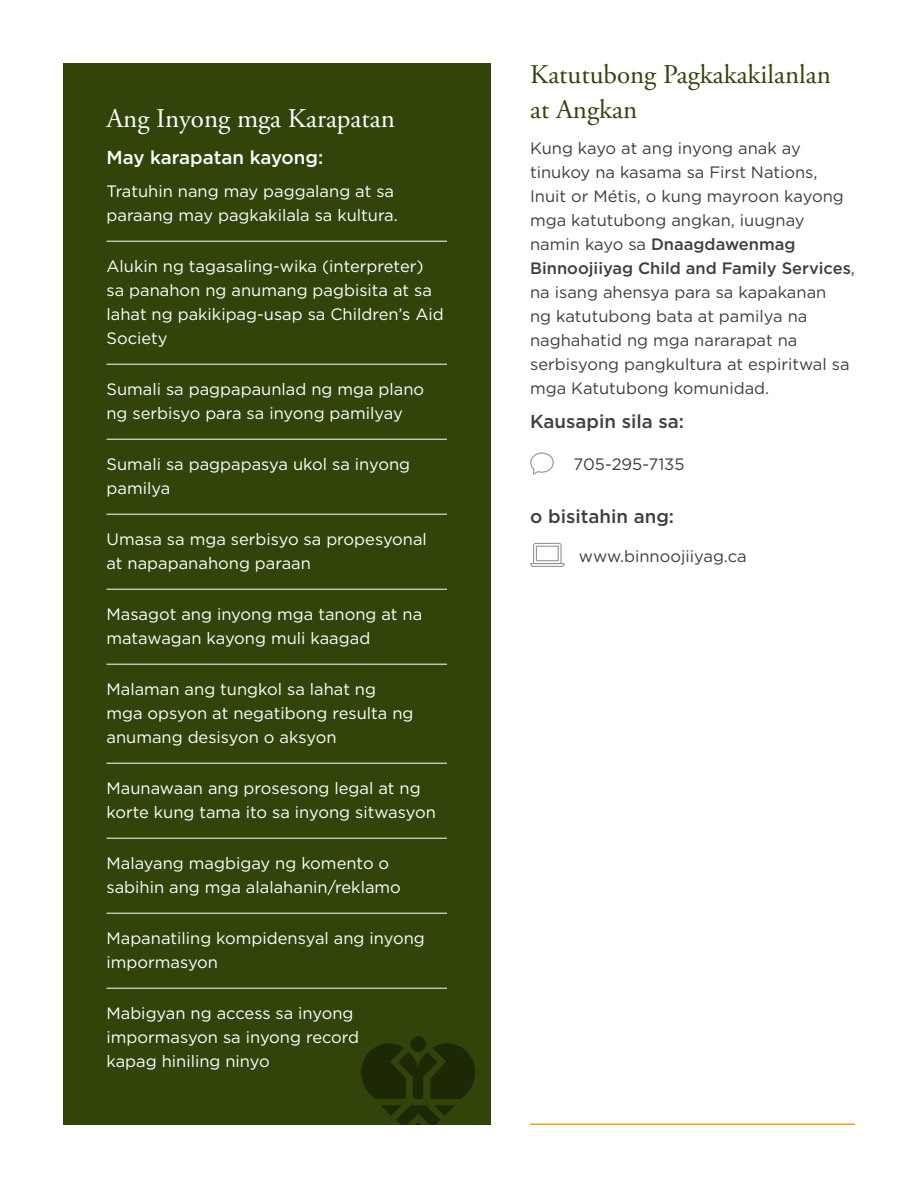
<style>
.page{position:relative;width:918px;height:1188px;background:#fff}
.page>*{position:absolute;margin:0;border:0;box-sizing:border-box;transform-origin:0 0}
.Headings{font:27px/34.5px "Adobe Garamond Pro";color:#31450b}
.Headings-2{font:27px "Adobe Garamond Pro";color:#fff}
.Subheading{font:500 18.75px "Gotham";color:#3e3e3f}
.Subheading-2{font:500 18.75px "Gotham";color:#fff}
.Body{font:16.5px/24px "Gotham";color:#fff}
.Body-2{font:16.5px/24px "Gotham";color:#3e3e3f}
.s1{font-weight:500}
</style>
<div class="page">
<div style="left:63px;top:64px;width:427px;height:1061px;background:#31450b"></div>
<hr style="left:106px;top:241px;width:341px;height:1px;background:#fff">
<hr style="left:106px;top:364px;width:341px;height:1px;background:#fff">
<hr style="left:106px;top:439px;width:341px;height:1px;background:#fff">
<hr style="left:106px;top:514px;width:341px;height:1px;background:#fff">
<hr style="left:106px;top:589px;width:341px;height:1px;background:#fff">
<hr style="left:106px;top:664px;width:341px;height:1px;background:#fff">
<hr style="left:106px;top:763px;width:341px;height:1px;background:#fff">
<hr style="left:106px;top:838px;width:341px;height:1px;background:#fff">
<hr style="left:106px;top:913px;width:341px;height:1px;background:#fff">
<hr style="left:106px;top:988px;width:341px;height:1px;background:#fff">
<svg style="left:381px;top:1105px;width:74px;height:20px"></svg>
<svg style="left:361px;top:1036px;width:114px;height:63px"></svg>
<svg style="left:530px;top:452px;width:24px;height:23px"></svg>
<svg style="left:530px;top:542px;width:35px;height:25px"></svg>
<div style="left:536px;top:546px;width:23px;height:15px;border:1px solid #939598"></div>
<hr style="left:530px;top:1124px;width:325px;height:1px;background:#e7a512">
<p class="Headings-2" style="left:106px;top:102px;width:290px">Ang Inyong mga Karapatan</p>
<p class="Subheading-2" style="left:106px;top:145px;width:218px">May karapatan kayong:</p>
<p class="Body" style="left:106px;top:179px;width:293px">Tratuhin nang may paggalang at sa paraang may pagkakilala sa kultura.</p>
<p class="Body" style="left:106px;top:254px;width:339px">Alukin ng tagasaling-wika (interpreter) sa panahon ng anumang pagbisita at sa lahat ng pakikipag-usap sa Children’s Aid<br>Society</p>
<p class="Body" style="left:106px;top:377px;width:319px">Sumali sa pagpapaunlad ng mga plano ng serbisyo para sa inyong pamilyay</p>
<p class="Body" style="left:106px;top:452px;width:305px">Sumali sa pagpapasya ukol sa inyong pamilya</p>
<p class="Body" style="left:106px;top:527px;width:322px">Umasa sa mga serbisyo sa propesyonal at napapanahong paraan</p>
<p class="Body" style="left:106px;top:602px;width:317px">Masagot ang inyong mga tanong at na matawagan kayong muli kaagad</p>
<p class="Body" style="left:106px;top:677px;width:308px">Malaman ang tungkol sa lahat ng mga opsyon at negatibong resulta ng anumang desisyon o aksyon</p>
<p class="Body" style="left:106px;top:776px;width:331px">Maunawaan ang prosesong legal at ng korte kung tama ito sa inyong sitwasyon</p>
<p class="Body" style="left:106px;top:851px;width:296px">Malayang magbigay ng komento o sabihin ang mga alalahanin/reklamo</p>
<p class="Body" style="left:106px;top:926px;width:320px">Mapanatiling kompidensyal ang inyong impormasyon</p>
<p class="Body" style="left:106px;top:1001px;width:254px">Mabigyan ng access sa inyong impormasyon sa inyong record kapag hiniling ninyo</p>
<p class="Headings" style="left:530px;top:58px;width:302px">Katutubong Pagkakakilanlan at Angkan</p>
<p class="Body-2" style="left:530px;top:136px;width:326px">Kung kayo at ang inyong anak ay tinukoy na kasama sa First Nations, Inuit or Métis, o kung mayroon kayong mga katutubong angkan, iuugnay namin kayo sa <span class="s1">Dnaagdawenmag Binnoojiiyag Child and Family Services</span>, na isang ahensya para sa kapakanan<br>ng katutubong bata at pamilya na naghahatid ng mga nararapat na serbisyong pangkultura at espiritwal sa mga Katutubong komunidad.</p>
<p class="Subheading" style="left:530px;top:409px;width:156px">Kausapin sila sa:</p>
<p class="Body-2" style="left:574px;top:452px;width:112px">705-295-7135</p>
<p class="Subheading" style="left:530px;top:504px;width:146px">o bisitahin ang:</p>
<p class="Body-2" style="left:579px;top:543px;width:169px">www.binnoojiiyag.ca</p>
</div>
